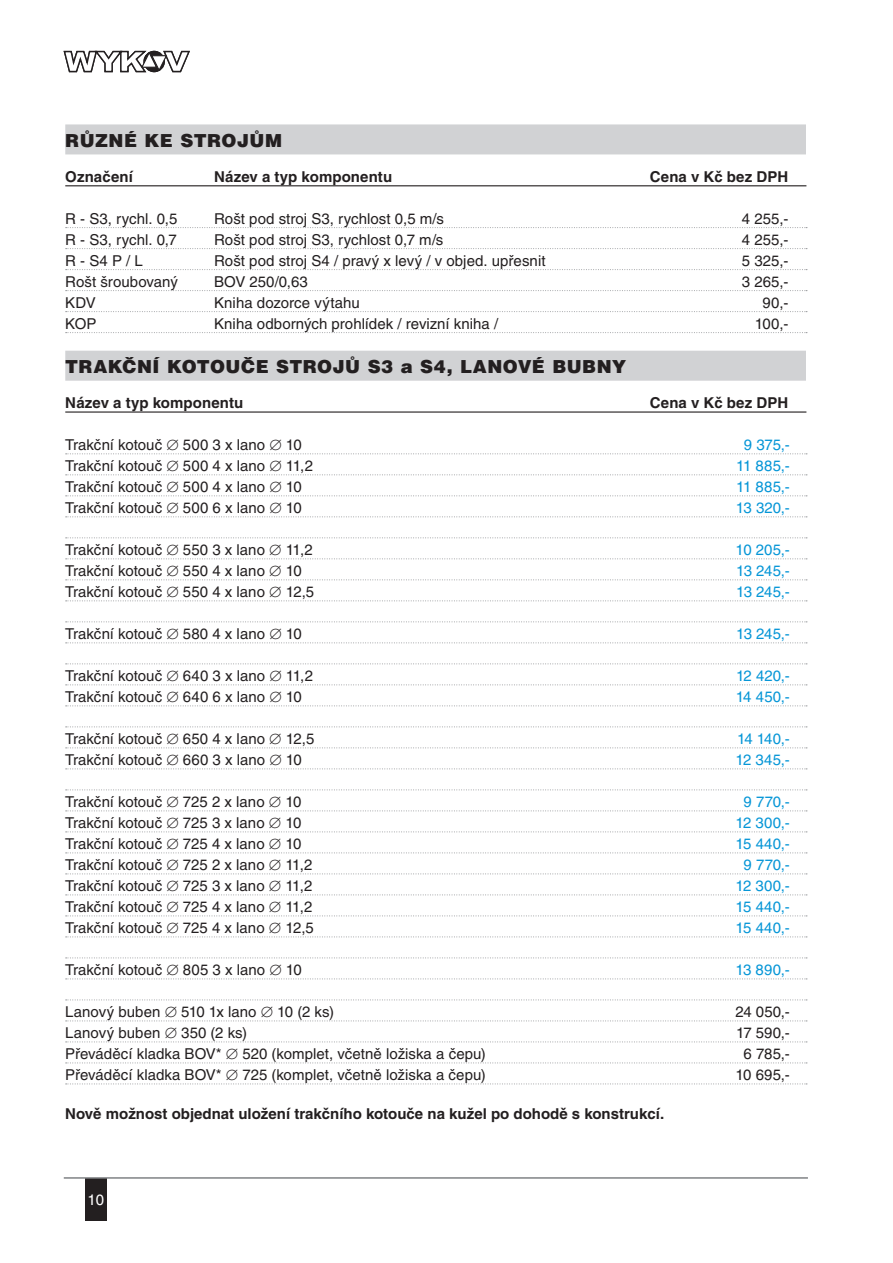
<style>
.page{position:relative;width:893px;height:1263px;background:#fff}
.page>*{position:absolute;margin:0;border:0;box-sizing:border-box;transform-origin:0 0}
.t1{font:900 18px "Helvetica CE";letter-spacing:.025em;color:#231f20}
.t2{font:15px "Helvetica CE";letter-spacing:.005em;color:#231f20}
.t3{font:700 15px "Helvetica CE";color:#231f20}
.t4{font:15px "Helvetica CE";color:#0696d7}
.t5{font:15px "Helvetica CE";color:#fff}
</style>
<div class="page">
<div style="left:85px;top:1178px;width:21px;height:42px;background:#231f20"></div>
<hr style="left:64px;top:1177px;width:744px;height:2px;background:#808285">
<div style="left:65px;top:124px;width:741px;height:30px;background:#d1d2d4"></div>
<hr style="left:65px;top:185px;width:741px;height:1px;background:#231f20">
<svg style="left:66px;top:227px;width:741px;height:1px"></svg>
<svg style="left:66px;top:248px;width:741px;height:1px"></svg>
<svg style="left:66px;top:269px;width:741px;height:1px"></svg>
<svg style="left:66px;top:290px;width:741px;height:1px"></svg>
<svg style="left:66px;top:311px;width:741px;height:1px"></svg>
<svg style="left:66px;top:332px;width:741px;height:1px"></svg>
<div style="left:65px;top:351px;width:741px;height:30px;background:#d1d2d4"></div>
<hr style="left:65px;top:411px;width:741px;height:2px;background:#231f20">
<svg style="left:66px;top:453px;width:741px;height:1px"></svg>
<svg style="left:66px;top:474px;width:741px;height:1px"></svg>
<svg style="left:66px;top:495px;width:741px;height:1px"></svg>
<svg style="left:66px;top:516px;width:741px;height:1px"></svg>
<svg style="left:66px;top:537px;width:741px;height:1px"></svg>
<svg style="left:66px;top:558px;width:741px;height:1px"></svg>
<svg style="left:66px;top:579px;width:741px;height:1px"></svg>
<svg style="left:66px;top:600px;width:741px;height:1px"></svg>
<svg style="left:66px;top:621px;width:741px;height:1px"></svg>
<svg style="left:66px;top:642px;width:741px;height:1px"></svg>
<svg style="left:66px;top:663px;width:741px;height:1px"></svg>
<svg style="left:66px;top:684px;width:741px;height:1px"></svg>
<svg style="left:66px;top:705px;width:741px;height:1px"></svg>
<svg style="left:66px;top:726px;width:741px;height:1px"></svg>
<svg style="left:66px;top:747px;width:741px;height:1px"></svg>
<svg style="left:66px;top:768px;width:741px;height:1px"></svg>
<svg style="left:66px;top:789px;width:741px;height:1px"></svg>
<svg style="left:66px;top:810px;width:741px;height:1px"></svg>
<svg style="left:66px;top:831px;width:741px;height:1px"></svg>
<svg style="left:66px;top:852px;width:741px;height:1px"></svg>
<svg style="left:66px;top:873px;width:741px;height:1px"></svg>
<svg style="left:66px;top:894px;width:741px;height:1px"></svg>
<svg style="left:66px;top:915px;width:741px;height:1px"></svg>
<svg style="left:66px;top:936px;width:741px;height:1px"></svg>
<svg style="left:66px;top:957px;width:741px;height:1px"></svg>
<svg style="left:66px;top:978px;width:741px;height:1px"></svg>
<svg style="left:66px;top:999px;width:741px;height:1px"></svg>
<svg style="left:66px;top:1020px;width:741px;height:1px"></svg>
<svg style="left:66px;top:1041px;width:741px;height:1px"></svg>
<svg style="left:66px;top:1062px;width:741px;height:1px"></svg>
<svg style="left:66px;top:1083px;width:741px;height:1px"></svg>
<svg style="left:63px;top:50px;width:127px;height:23px"></svg>
<p class="t1" style="left:65px;top:130px;width:218px">RŮZNÉ KE STROJŮM</p>
<p class="t3" style="left:65px;top:168px;width:69px">Označení</p>
<p class="t3" style="left:214px;top:168px;width:180px">Název a typ komponentu</p>
<p class="t3" style="left:650px;top:168px;width:140px">Cena v Kč bez DPH</p>
<p class="t2" style="left:65px;top:210px;width:114px">R - S3, rychl. 0,5</p>
<p class="t2" style="left:214px;top:210px;width:231px">Rošt pod stroj S3, rychlost 0,5 m/s</p>
<p class="t2" style="left:742px;top:210px;width:48px">4 255,-</p>
<p class="t2" style="left:65px;top:231px;width:113px">R - S3, rychl. 0,7</p>
<p class="t2" style="left:214px;top:231px;width:231px">Rošt pod stroj S3, rychlost 0,7 m/s</p>
<p class="t2" style="left:742px;top:231px;width:48px">4 255,-</p>
<p class="t2" style="left:65px;top:252px;width:79px">R - S4 P / L</p>
<p class="t2" style="left:214px;top:252px;width:333px">Rošt pod stroj S4 / pravý x levý / v objed. upřesnit</p>
<p class="t2" style="left:742px;top:252px;width:48px">5 325,-</p>
<p class="t2" style="left:65px;top:273px;width:114px">Rošt šroubovaný</p>
<p class="t2" style="left:214px;top:273px;width:95px">BOV 250/0,63</p>
<p class="t2" style="left:742px;top:273px;width:48px">3 265,-</p>
<p class="t2" style="left:65px;top:294px;width:32px">KDV</p>
<p class="t2" style="left:214px;top:294px;width:147px">Kniha dozorce výtahu</p>
<p class="t2" style="left:763px;top:294px;width:27px">90,-</p>
<p class="t2" style="left:65px;top:315px;width:33px">KOP</p>
<p class="t2" style="left:214px;top:315px;width:286px">Kniha odborných prohlídek / revizní kniha /</p>
<p class="t2" style="left:755px;top:315px;width:35px">100,-</p>
<p class="t1" style="left:65px;top:356px;width:562px">TRAKČNÍ KOTOUČE STROJŮ S3 a S4, LANOVÉ BUBNY</p>
<p class="t3" style="left:65px;top:394px;width:180px">Název a typ komponentu</p>
<p class="t3" style="left:650px;top:394px;width:140px">Cena v Kč bez DPH</p>
<p class="t2" style="left:65px;top:436px;width:238px">Trakční kotouč ∅ 500 3 x lano ∅ 10</p>
<p class="t4" style="left:744px;top:436px;width:47px">9 375,-</p>
<p class="t2" style="left:65px;top:457px;width:249px">Trakční kotouč ∅ 500 4 x lano ∅ 11,2</p>
<p class="t4" style="left:736px;top:457px;width:55px">11 885,-</p>
<p class="t2" style="left:65px;top:478px;width:238px">Trakční kotouč ∅ 500 4 x lano ∅ 10</p>
<p class="t4" style="left:736px;top:478px;width:55px">11 885,-</p>
<p class="t2" style="left:65px;top:499px;width:238px">Trakční kotouč ∅ 500 6 x lano ∅ 10</p>
<p class="t4" style="left:736px;top:499px;width:55px">13 320,-</p>
<p class="t2" style="left:65px;top:541px;width:249px">Trakční kotouč ∅ 550 3 x lano ∅ 11,2</p>
<p class="t4" style="left:736px;top:541px;width:56px">10 205,-</p>
<p class="t2" style="left:65px;top:562px;width:238px">Trakční kotouč ∅ 550 4 x lano ∅ 10</p>
<p class="t4" style="left:736px;top:562px;width:55px">13 245,-</p>
<p class="t2" style="left:65px;top:583px;width:251px">Trakční kotouč ∅ 550 4 x lano ∅ 12,5</p>
<p class="t4" style="left:736px;top:583px;width:55px">13 245,-</p>
<p class="t2" style="left:65px;top:625px;width:238px">Trakční kotouč ∅ 580 4 x lano ∅ 10</p>
<p class="t4" style="left:736px;top:625px;width:55px">13 245,-</p>
<p class="t2" style="left:65px;top:667px;width:249px">Trakční kotouč ∅ 640 3 x lano ∅ 11,2</p>
<p class="t4" style="left:736px;top:667px;width:55px">12 420,-</p>
<p class="t2" style="left:65px;top:688px;width:238px">Trakční kotouč ∅ 640 6 x lano ∅ 10</p>
<p class="t4" style="left:736px;top:688px;width:55px">14 450,-</p>
<p class="t2" style="left:65px;top:730px;width:251px">Trakční kotouč ∅ 650 4 x lano ∅ 12,5</p>
<p class="t4" style="left:737px;top:730px;width:54px">14 140,-</p>
<p class="t2" style="left:65px;top:751px;width:238px">Trakční kotouč ∅ 660 3 x lano ∅ 10</p>
<p class="t4" style="left:735px;top:751px;width:56px">12 345,-</p>
<p class="t2" style="left:65px;top:793px;width:238px">Trakční kotouč ∅ 725 2 x lano ∅ 10</p>
<p class="t4" style="left:744px;top:793px;width:48px">9 770,-</p>
<p class="t2" style="left:65px;top:814px;width:238px">Trakční kotouč ∅ 725 3 x lano ∅ 10</p>
<p class="t4" style="left:735px;top:814px;width:56px">12 300,-</p>
<p class="t2" style="left:65px;top:835px;width:238px">Trakční kotouč ∅ 725 4 x lano ∅ 10</p>
<p class="t4" style="left:736px;top:835px;width:56px">15 440,-</p>
<p class="t2" style="left:65px;top:856px;width:249px">Trakční kotouč ∅ 725 2 x lano ∅ 11,2</p>
<p class="t4" style="left:744px;top:856px;width:48px">9 770,-</p>
<p class="t2" style="left:65px;top:877px;width:249px">Trakční kotouč ∅ 725 3 x lano ∅ 11,2</p>
<p class="t4" style="left:735px;top:877px;width:56px">12 300,-</p>
<p class="t2" style="left:65px;top:898px;width:249px">Trakční kotouč ∅ 725 4 x lano ∅ 11,2</p>
<p class="t4" style="left:736px;top:898px;width:56px">15 440,-</p>
<p class="t2" style="left:65px;top:919px;width:250px">Trakční kotouč ∅ 725 4 x lano ∅ 12,5</p>
<p class="t4" style="left:736px;top:919px;width:56px">15 440,-</p>
<p class="t2" style="left:65px;top:961px;width:238px">Trakční kotouč ∅ 805 3 x lano ∅ 10</p>
<p class="t4" style="left:736px;top:961px;width:56px">13 890,-</p>
<p class="t2" style="left:65px;top:1003px;width:270px">Lanový buben ∅ 510 1x lano ∅ 10 (2 ks)</p>
<p class="t2" style="left:735px;top:1003px;width:56px">24 050,-</p>
<p class="t2" style="left:65px;top:1024px;width:183px">Lanový buben ∅ 350 (2 ks)</p>
<p class="t2" style="left:736px;top:1024px;width:55px">17 590,-</p>
<p class="t2" style="left:65px;top:1045px;width:422px">Převáděcí kladka BOV* ∅ 520 (komplet, včetně ložiska a čepu)</p>
<p class="t2" style="left:743px;top:1045px;width:48px">6 785,-</p>
<p class="t2" style="left:65px;top:1066px;width:422px">Převáděcí kladka BOV* ∅ 725 (komplet, včetně ložiska a čepu)</p>
<p class="t2" style="left:735px;top:1066px;width:56px">10 695,-</p>
<p class="t3" style="left:65px;top:1105px;width:600px">Nově možnost objednat uložení trakčního kotouče na kužel po dohodě s konstrukcí.</p>
<p class="t5" style="left:87px;top:1191px;width:18px">10</p>
</div>
